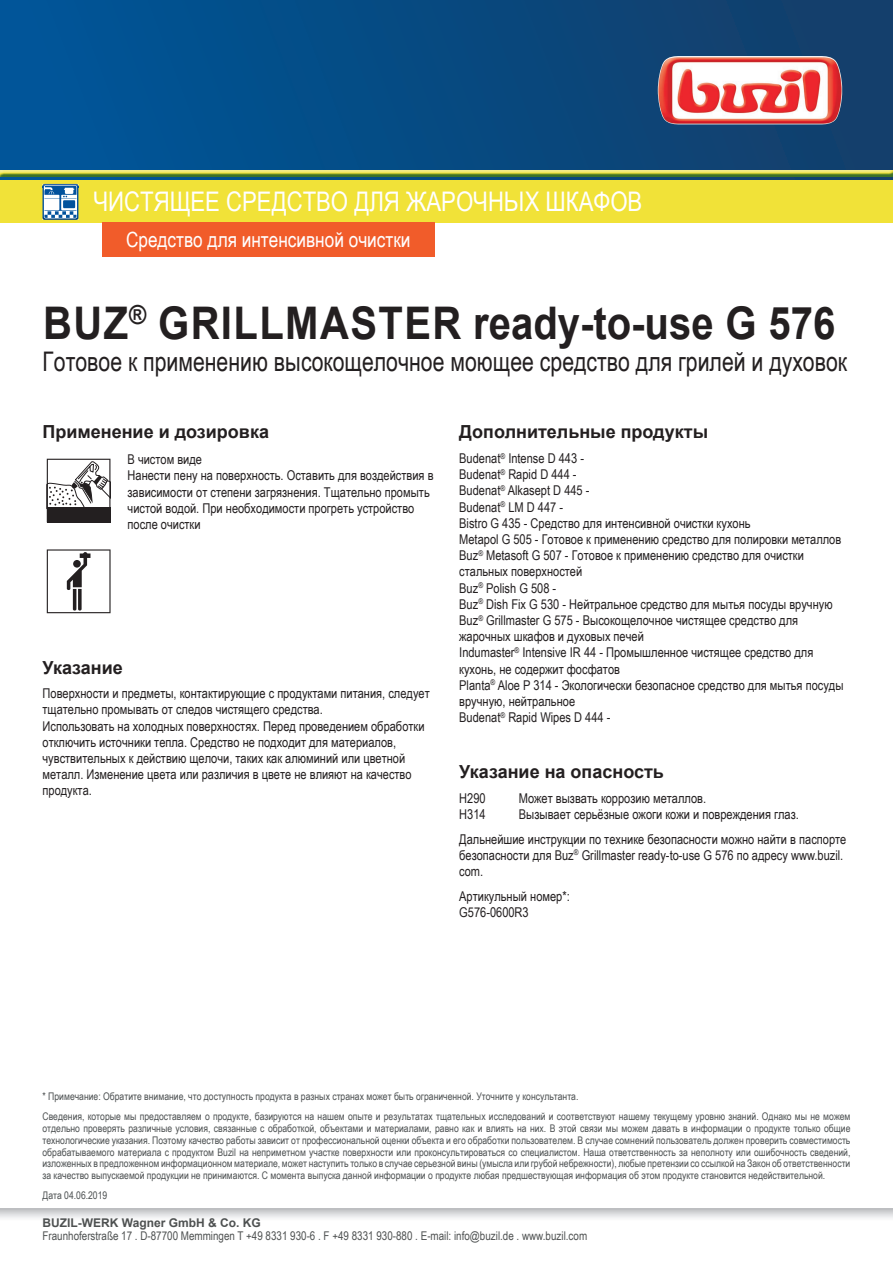
<style>
.page{position:relative;width:893px;height:1263px;background:#fff}
.page>*{position:absolute;margin:0;border:0;box-sizing:border-box;transform-origin:0 0}
.t1{font:700 45px "Arial";letter-spacing:.035em;color:#231f20;scale:.89 1}
.t2{font:27px "Arial Narrow";color:#231f20;scale:.96 1}
.t3{font:27px "Arial Narrow";color:#fff}
.t4{font:21px "Arial Narrow";color:#fff}
.t5{font:700 18px "Arial";color:#231f20}
.t6{font:13.5px/16.2px "Arial Narrow";color:#231f20}
.t7{font:12px "Arial Narrow";color:#4e5151}
.t8{font:700 12px "Arial";color:#4e5151}
.t9{font:10.5px/11.7px "Arial Narrow";color:#4d5152}
</style>
<div class="page">
<svg style="left:0;top:1209px;width:893px;height:9px;background:#d9dadc"></svg>
<svg style="left:47px;top:459px;width:63px;height:63px"></svg>
<svg style="left:47px;top:549px;width:64px;height:64px"></svg>
<div style="left:0;top:0;width:893px;height:180px;background:linear-gradient(to right,#00569a,#143e69)"></div>
<img style="left:658px;top:56px;width:184px;height:68px">
<hr style="left:0;top:0;width:1px;height:180px;background:#015599">
<div style="left:0;top:169px;width:893px;height:8px;background:#015599;opacity:.75"></div>
<div style="left:0;top:180px;width:893px;height:43px;background:#f1e238"></div>
<img style="left:43px;top:184px;width:35px;height:36px">
<svg style="left:44px;top:185px;width:35px;height:33px"></svg>
<div style="left:102px;top:223px;width:333px;height:34px;background:#f15c2a"></div>
<h2 class="t3" style="left:94px;top:182px;width:550px">ЧИСТЯЩЕЕ СРЕДСТВО ДЛЯ ЖАРОЧНЫХ ШКАФОВ</h2>
<h3 class="t4" style="left:126px;top:225px;width:286px">Средство для интенсивной очистки</h3>
<h1 class="t1" style="left:43px;top:291px;width:891px">BUZ<sup>®</sup> GRILLMASTER ready-to-use G 576</h1>
<h2 class="t2" style="left:43px;top:342px;width:840px">Готовое к применению высокощелочное моющее средство для грилей и духовок</h2>
<h3 class="t5" style="left:43px;top:419px;width:228px">Применение и дозировка</h3>
<p class="t6" style="left:128px;top:451px;width:307px">В чистом виде<br>Нанести пену на поверхность. Оставить для воздействия в зависимости от степени загрязнения. Тщательно промыть чистой водой. При необходимости прогреть устройство после очистки</p>
<h3 class="t5" style="left:43px;top:654px;width:82px">Указание</h3>
<p class="t6" style="left:43px;top:685px;width:389px">Поверхности и предметы, контактирующие с продуктами питания, следует тщательно промывать от следов чистящего средства.<br>Использовать на холодных поверхностях. Перед проведением обработки отключить источники тепла. Средство не подходит для материалов, чувствительных к действию щелочи, таких как алюминий или цветной металл. Изменение цвета или различия в цвете не влияют на качество продукта.</p>
<h3 class="t5" style="left:459px;top:419px;width:250px">Дополнительные продукты</h3>
<p class="t6" style="left:459px;top:450px;width:386px">Budenat<sup>®</sup> Intense D 443 -<br>Budenat<sup>®</sup> Rapid D 444 -<br>Budenat<sup>®</sup> Alkasept D 445 -<br>Budenat<sup>®</sup> LM D 447 -<br>Bistro G 435 - Средство для интенсивной очистки кухонь<br>Metapol G 505 - Готовое к применению средство для полировки металлов Buz<sup>®</sup> Metasoft G 507 - Готовое к применению средство для очистки стальных поверхностей<br>Buz<sup>®</sup> Polish G 508 -<br>Buz<sup>®</sup> Dish Fix G 530 - Нейтральное средство для мытья посуды вручную Buz<sup>®</sup> Grillmaster G 575 - Высокощелочное чистящее средство для жарочных шкафов и духовых печей<br>Indumaster<sup>®</sup> Intensive IR 44 - Промышленное чистящее средство для кухонь, не содержит фосфатов<br>Planta<sup>®</sup> Aloe P 314 - Экологически безопасное средство для мытья посуды вручную, нейтральное<br>Budenat<sup>®</sup> Rapid Wipes D 444 -</p>
<h3 class="t5" style="left:459px;top:759px;width:206px">Указание на опасность</h3>
<p class="t6" style="left:459px;top:789px;width:28px">H290</p>
<p class="t6" style="left:519px;top:789px;width:189px">Может вызвать коррозию металлов.</p>
<p class="t6" style="left:459px;top:805px;width:28px">H314</p>
<p class="t6" style="left:459px;top:801px;width:389px;line-height:24.8px;text-indent:60px">Вызывает серьёзные ожоги кожи и повреждения глаз.<br>Дальнейшие инструкции по технике безопасности можно найти в паспорте</p>
<p class="t6" style="left:459px;top:846px;width:386px">безопасности для Buz<sup>®</sup> Grillmaster ready-to-use G 576 по адресу www.buzil. com.</p>
<p class="t6" style="left:459px;top:887px;width:112px">Артикульный номер*:<br>G576-0600R3</p>
<p class="t9" style="left:43px;top:1086px;width:809px;line-height:20.2px">* Примечание: Обратите внимание, что доступность продукта в разных странах может быть ограниченной. Уточните у консультанта.<br>Сведения, которые мы предоставляем о продукте, базируются на нашем опыте и результатах тщательных исследований и соответствуют нашему текущему уровню знаний. Однако мы не можем</p>
<p class="t9" style="left:43px;top:1122px;width:809px;text-align:justify">отдельно проверять различные условия, связанные с обработкой, объектами и материалами, равно как и влиять на них. В этой связи мы можем давать в информации о продукте только общие технологические указания. Поэтому качество работы зависит от профессиональной оценки объекта и его обработки пользователем. В случае сомнений пользователь должен проверить совместимость обрабатываемого материала с продуктом Buzil на неприметном участке поверхности или проконсультироваться со специалистом. Наша ответственность за неполноту или ошибочность сведений, изложенных в предложенном информационном материале, может наступить только в случае серьезной вины (умысла или грубой небрежности), любые претензии со ссылкой на Закон об ответственности за качество выпускаемой продукции не принимаются. С момента выпуска данной информации о продукте любая предшествующая информация об этом продукте становится недействительной.</p>
<p class="t9" style="left:43px;top:1189px;width:66px">Дата 04.06.2019</p>
<p class="t8" style="left:43px;top:1214px;width:220px">BUZIL-WERK Wagner GmbH &amp; Co. KG</p>
<p class="t7" style="left:43px;top:1227px;width:546px">Fraunhoferstraße 17 . D-87700 Memmingen T +49 8331 930-6 . F +49 8331 930-880 . E-mail: info@buzil.de . www.buzil.com</p>
</div>
